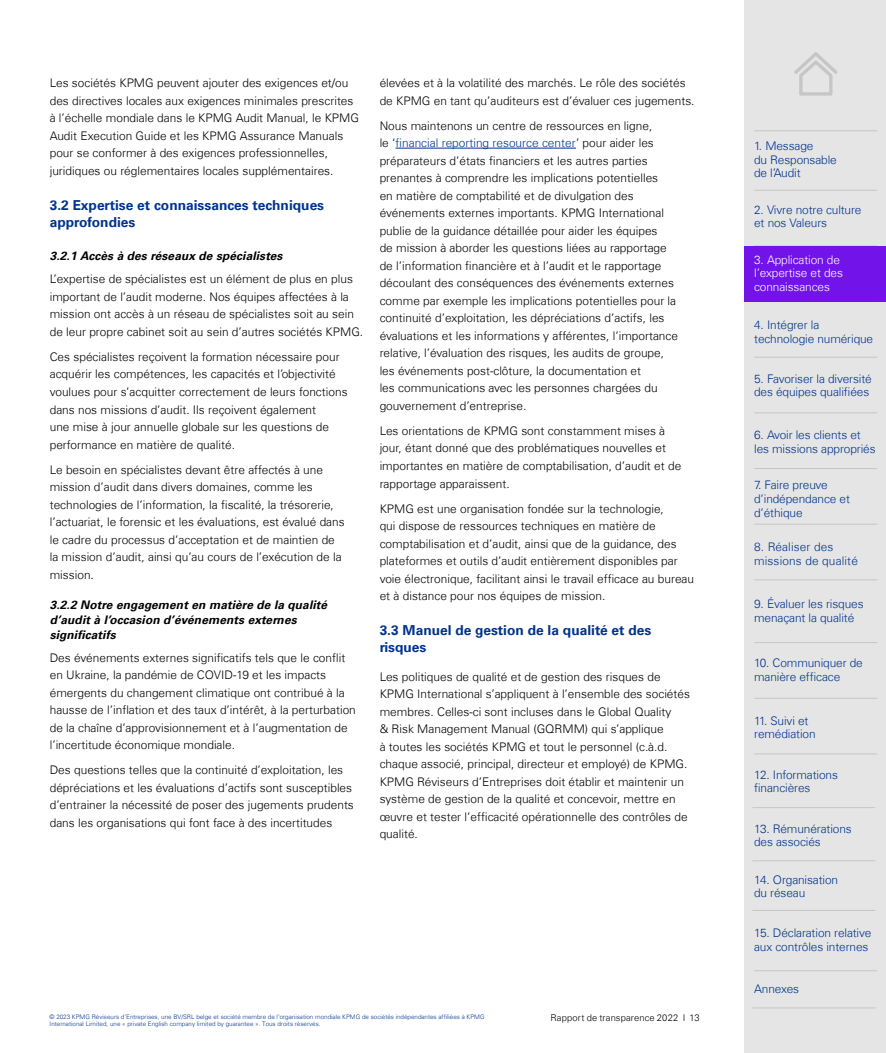
<style>
.page{position:relative;width:886px;height:1053px;background:#fff}
.page>*{position:absolute;margin:0;border:0;box-sizing:border-box;transform-origin:0 0}
.t1{font:700 13.75px/16.5px "Universfor KPMG";color:#00338d}
.t2{font:300 11.88px/17.5px "Universfor KPMG";color:#000}
.t3{font:300 11.88px/13.8px "Universfor KPMG";letter-spacing:-.01em;color:#00338d}
.t4{font:italic 700 11.88px/15px "Universfor KPMG";letter-spacing:.01em;color:#000}
.t5{font:300 11.88px/13.8px "Universfor KPMG";letter-spacing:-.01em;color:#fff}
.t6{font:300 11.88px/13.8px "Universfor KPMG";letter-spacing:.01em;color:#00338d}
.t7{font:300 9.38px "Universfor KPMG";letter-spacing:.015em;color:#000}
.t8{font:300 6.25px/7.5px "Universfor KPMG";color:#00338d}
.s1{color:#00338d}
</style>
<div class="page">
<hr style="left:395px;top:148px;width:181px;height:1px;background:#00338d">
<div style="left:744px;top:0;width:142px;height:1052px;background:#e5e5e5"></div>
<svg style="left:794px;top:52px;width:43px;height:44px"></svg>
<hr style="left:754px;top:130px;width:123px;height:1px;background:#c6c6c6">
<hr style="left:754px;top:190px;width:123px;height:1px;background:#c6c6c6">
<hr style="left:754px;top:245px;width:123px;height:1px;background:#c6c6c6">
<hr style="left:754px;top:357px;width:123px;height:1px;background:#c6c6c6">
<hr style="left:754px;top:301px;width:123px;height:1px;background:#c6c6c6">
<hr style="left:754px;top:412px;width:123px;height:1px;background:#c6c6c6">
<hr style="left:754px;top:468px;width:123px;height:1px;background:#c6c6c6">
<hr style="left:754px;top:524px;width:123px;height:1px;background:#c6c6c6">
<hr style="left:754px;top:579px;width:123px;height:1px;background:#c6c6c6">
<hr style="left:754px;top:642px;width:123px;height:1px;background:#c6c6c6">
<hr style="left:754px;top:698px;width:123px;height:1px;background:#c6c6c6">
<hr style="left:754px;top:753px;width:123px;height:1px;background:#c6c6c6">
<hr style="left:754px;top:970px;width:123px;height:1px;background:#c6c6c6">
<hr style="left:752px;top:1007px;width:123px;height:1px;background:#c6c6c6">
<hr style="left:752px;top:807px;width:123px;height:1px;background:#c6c6c6">
<hr style="left:752px;top:860px;width:123px;height:1px;background:#c6c6c6">
<hr style="left:752px;top:910px;width:123px;height:1px;background:#c6c6c6">
<div style="left:744px;top:246px;width:142px;height:55px;background:#7213ea"></div>
<p class="t2" style="left:50px;top:74px;width:311px">Les sociétés KPMG peuvent ajouter des exigences et/ou des directives locales aux exigences minimales prescrites à l’échelle mondiale dans le KPMG Audit Manual, le KPMG Audit Execution Guide et les KPMG Assurance Manuals pour se conformer à des exigences professionnelles, juridiques ou réglementaires locales supplémentaires.</p>
<p class="t1" style="left:50px;top:197px;width:276px">3.2 Expertise et connaissances techniques approfondies</p>
<p class="t4" style="left:50px;top:248px;width:234px">3.2.1 Accès à des réseaux de spécialistes</p>
<p class="t2" style="left:50px;top:270px;width:315px">L’expertise de spécialistes est un élément de plus en plus important de l’audit moderne. Nos équipes affectées à la mission ont accès à un réseau de spécialistes soit au sein de leur propre cabinet soit au sein d’autres sociétés KPMG.</p>
<p class="t2" style="left:50px;top:348px;width:299px">Ces spécialistes reçoivent la formation nécessaire pour acquérir les compétences, les capacités et l’objectivité voulues pour s’acquitter correctement de leurs fonctions dans nos missions d’audit. Ils reçoivent également<br>une mise à jour annuelle globale sur les questions de performance en matière de qualité.</p>
<p class="t2" style="left:50px;top:460px;width:297px">Le besoin en spécialistes devant être affectés à une mission d’audit dans divers domaines, comme les technologies de l’information, la fiscalité, la trésorerie, l’actuariat, le forensic et les évaluations, est évalué dans le cadre du processus d’acceptation et de maintien de la mission d’audit, ainsi qu’au cours de l’exécution de la mission.</p>
<p class="t4" style="left:50px;top:597px;width:279px">3.2.2 Notre engagement en matière de la qualité d’audit à l’occasion d’événements externes significatifs</p>
<p class="t2" style="left:50px;top:648px;width:308px">Des événements externes significatifs tels que le conflit en Ukraine, la pandémie de COVID-19 et les impacts émergents du changement climatique ont contribué à la hausse de l’inflation et des taux d’intérêt, à la perturbation de la chaîne d’approvisionnement et à l’augmentation de l’incertitude économique mondiale.</p>
<p class="t2" style="left:50px;top:761px;width:306px">Des questions telles que la continuité d’exploitation, les dépréciations et les évaluations d’actifs sont susceptibles d’entrainer la nécessité de poser des jugements prudents dans les organisations qui font face à des incertitudes</p>
<p class="t2" style="left:380px;top:74px;width:316px">élevées et à la volatilité des marchés. Le rôle des sociétés de KPMG en tant qu’auditeurs est d’évaluer ces jugements.</p>
<p class="t2" style="left:380px;top:117px;width:300px">Nous maintenons un centre de ressources en ligne,<br>le ‘<span class="s1">financial reporting resource center</span>’ pour aider les préparateurs d’états financiers et les autres parties prenantes à comprendre les implications potentielles<br>en matière de comptabilité et de divulgation des événements externes importants. KPMG International publie de la guidance détaillée pour aider les équipes<br>de mission à aborder les questions liées au rapportage de l’information financière et à l’audit et le rapportage découlant des conséquences des événements externes comme par exemple les implications potentielles pour la continuité d’exploitation, les dépréciations d’actifs, les évaluations et les informations y afférentes, l’importance relative, l’évaluation des risques, les audits de groupe, les événements post-clôture, la documentation et<br>les communications avec les personnes chargées du gouvernement d’entreprise.</p>
<p class="t2" style="left:380px;top:422px;width:303px">Les orientations de KPMG sont constamment mises à jour, étant donné que des problématiques nouvelles et importantes en matière de comptabilisation, d’audit et de rapportage apparaissent.</p>
<p class="t2" style="left:380px;top:499px;width:316px">KPMG est une organisation fondée sur la technologie,<br>qui dispose de ressources techniques en matière de comptabilisation et d’audit, ainsi que de la guidance, des plateformes et outils d’audit entièrement disponibles par voie électronique, facilitant ainsi le travail efficace au bureau et à distance pour nos équipes de mission.</p>
<p class="t1" style="left:380px;top:622px;width:273px">3.3 Manuel de gestion de la qualité et des risques</p>
<p class="t2" style="left:380px;top:667px;width:312px">Les politiques de qualité et de gestion des risques de KPMG International s’appliquent à l’ensemble des sociétés membres. Celles-ci sont incluses dans le Global Quality<br>&amp; Risk Management Manual (GQRMM) qui s’applique<br>à toutes les sociétés KPMG et tout le personnel (c.à.d. chaque associé, principal, directeur et employé) de KPMG.<br>KPMG Réviseurs d’Entreprises doit établir et maintenir un système de gestion de la qualité et concevoir, mettre en œuvre et tester l’efficacité opérationnelle des contrôles de qualité.</p>
<p class="t8" style="left:50px;top:1012px;width:436px">© 2023 KPMG Réviseurs d’Entreprises, une BV/SRL belge et société membre de l’organisation mondiale KPMG de sociétés indépendantes affiliées à KPMG<br>International Limited, une « private English company limited by guarantee ». Tous droits réservés.</p>
<p class="t7" style="left:550px;top:1011px;width:151px">Rapport de transparence 2022 I 13</p>
<p class="t3" style="left:754px;top:139px;width:84px">1. Message<br>du Responsable de l’Audit</p>
<p class="t3" style="left:754px;top:202px;width:109px">2. Vivre notre culture et nos Valeurs</p>
<p class="t5" style="left:754px;top:252px;width:90px">3. Application de l’expertise et des connaissances</p>
<p class="t3" style="left:754px;top:317px;width:121px">4. Intégrer la technologie numérique</p>
<p class="t3" style="left:754px;top:371px;width:119px">5. Favoriser la diversité des équipes qualifiées</p>
<p class="t3" style="left:754px;top:428px;width:123px">6. Avoir les clients et les missions appropriés</p>
<p class="t3" style="left:754px;top:478px;width:97px">7. Faire preuve d’indépendance et d’éthique</p>
<p class="t6" style="left:754px;top:539px;width:105px">8. Réaliser des missions de qualité</p>
<p class="t3" style="left:754px;top:596px;width:111px">9. Évaluer les risques menaçant la qualité</p>
<p class="t3" style="left:754px;top:656px;width:110px">10. Communiquer de manière efficace</p>
<p class="t3" style="left:754px;top:713px;width:63px">11. Suivi et remédiation</p>
<p class="t3" style="left:754px;top:767px;width:85px">12. Informations financières</p>
<p class="t3" style="left:754px;top:821px;width:99px">13. Rémunérations des associés</p>
<p class="t3" style="left:754px;top:872px;width:86px">14. Organisation du réseau</p>
<p class="t3" style="left:754px;top:925px;width:119px">15. Déclaration relative aux contrôles internes</p>
<p class="t3" style="left:754px;top:981px;width:47px">Annexes</p>
</div>
